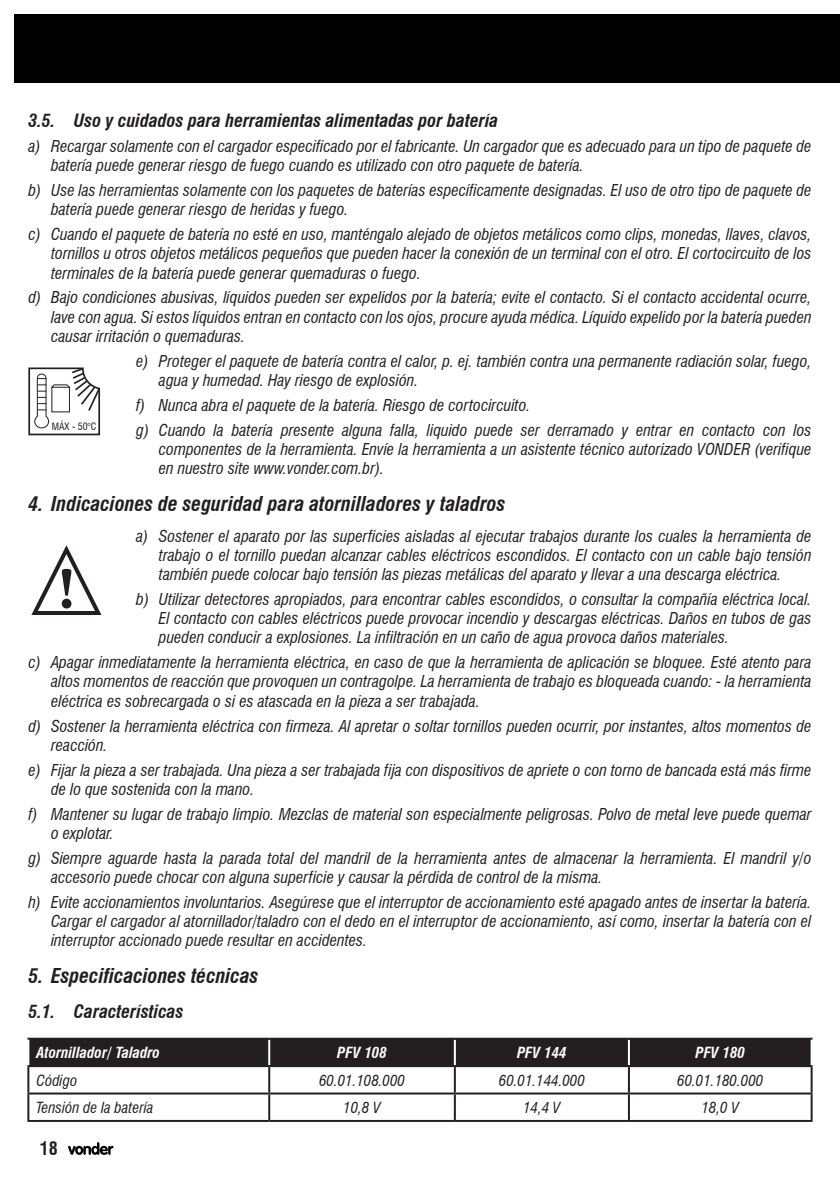
<style>
.page{position:relative;width:840px;height:1191px;background:#fff}
.page>*{position:absolute;margin:0;border:0;box-sizing:border-box;transform-origin:0 0}
.t1{font:italic 700 condensed 20px "Swiss 721 BT";color:#231f20}
.t2{font:italic 700 condensed 18px "Swiss 721 BT";color:#231f20}
.t3{font:700 condensed 18px "Swiss 721 BT";color:#231f20}
.t4{font:italic condensed 16px/19.2px "Swiss 721 BT";color:#231f20}
.t5{font:italic condensed 15px "Swiss 721 BT";color:#231f20}
.t6{font:italic 700 condensed 15px "Swiss 721 BT";color:#fff}
.t7{font:condensed 9.8px "Swiss 721 BT";color:#231f20}
</style>
<div class="page">
<div style="left:14px;top:14px;width:825px;height:69px;background:#000"></div>
<svg style="left:68px;top:1142px;width:45px;height:12px"></svg>
<div style="left:29px;top:1039px;width:781px;height:26px;background:#231f20"></div>
<hr style="left:268px;top:1039px;width:2px;height:26px;background:#fff">
<hr style="left:453px;top:1039px;width:2px;height:26px;background:#fff">
<hr style="left:627px;top:1039px;width:2px;height:26px;background:#fff">
<hr style="left:268px;top:1067px;width:2px;height:25px;background:#231f20">
<hr style="left:453px;top:1067px;width:2px;height:25px;background:#231f20">
<hr style="left:627px;top:1067px;width:2px;height:25px;background:#231f20">
<hr style="left:27px;top:1092px;width:242px;height:2px;background:#231f20">
<hr style="left:269px;top:1092px;width:185px;height:2px;background:#231f20">
<hr style="left:268px;top:1094px;width:2px;height:26px;background:#231f20">
<hr style="left:454px;top:1092px;width:174px;height:2px;background:#231f20">
<hr style="left:453px;top:1094px;width:2px;height:26px;background:#231f20">
<hr style="left:628px;top:1092px;width:184px;height:2px;background:#231f20">
<hr style="left:627px;top:1094px;width:2px;height:26px;background:#231f20">
<hr style="left:27px;top:1120px;width:242px;height:2px;background:#231f20">
<hr style="left:269px;top:1120px;width:185px;height:2px;background:#231f20">
<hr style="left:454px;top:1120px;width:174px;height:2px;background:#231f20">
<hr style="left:628px;top:1120px;width:184px;height:2px;background:#231f20">
<hr style="left:27px;top:1067px;width:2px;height:25px;background:#231f20">
<hr style="left:810px;top:1067px;width:2px;height:25px;background:#231f20">
<hr style="left:27px;top:1094px;width:2px;height:26px;background:#231f20">
<hr style="left:810px;top:1094px;width:2px;height:26px;background:#231f20">
<hr style="left:27px;top:1037px;width:242px;height:2px;background:#231f20">
<hr style="left:269px;top:1037px;width:185px;height:2px;background:#231f20">
<hr style="left:454px;top:1037px;width:174px;height:2px;background:#231f20">
<hr style="left:628px;top:1037px;width:184px;height:2px;background:#231f20">
<hr style="left:27px;top:1065px;width:242px;height:2px;background:#231f20">
<hr style="left:269px;top:1065px;width:185px;height:2px;background:#231f20">
<hr style="left:454px;top:1065px;width:174px;height:2px;background:#231f20">
<hr style="left:628px;top:1065px;width:184px;height:2px;background:#231f20">
<svg style="left:28px;top:367px;width:73px;height:69px"></svg>
<svg style="left:31px;top:545px;width:71px;height:70px"></svg>
<p class="t2" style="left:28px;top:110px;width:471px">3.5. Uso y cuidados para herramientas alimentadas por batería</p>
<p class="t4" style="left:51px;top:137px;width:761px;text-indent:-23px">a) Recargar solamente con el cargador especificado por el fabricante. Un cargador que es adecuado para un tipo de paquete de batería puede generar riesgo de fuego cuando es utilizado con otro paquete de batería.</p>
<p class="t4" style="left:51px;top:181px;width:761px;text-indent:-23px">b) Use las herramientas solamente con los paquetes de baterías específicamente designadas. El uso de otro tipo de paquete de batería puede generar riesgo de heridas y fuego.</p>
<p class="t4" style="left:51px;top:225px;width:761px;text-align:justify;text-indent:-23px">c) Cuando el paquete de batería no esté en uso, manténgalo alejado de objetos metálicos como clips, monedas, llaves, clavos, tornillos u otros objetos metálicos pequeños que pueden hacer la conexión de un terminal con el otro. El cortocircuito de los terminales de la batería puede generar quemaduras o fuego.</p>
<p class="t4" style="left:51px;top:288px;width:761px;text-align:justify;text-indent:-23px">d) Bajo condiciones abusivas, líquidos pueden ser expelidos por la batería; evite el contacto. Si el contacto accidental ocurre, lave con agua. Si estos líquidos entran en contacto con los ojos, procure ayuda médica. Líquido expelido por la batería pueden causar irritación o quemaduras.</p>
<p class="t4" style="left:159px;top:351px;width:653px;text-indent:-23px">e) Proteger el paquete de batería contra el calor, p. ej. también contra una permanente radiación solar, fuego, agua y humedad. Hay riesgo de explosión.</p>
<p class="t4" style="left:136px;top:392px;width:676px;line-height:24.8px">f) Nunca abra el paquete de la batería. Riesgo de cortocircuito.<br>g) Cuando la batería presente alguna falla, liquido puede ser derramado y entrar en contacto con los</p>
<p class="t4" style="left:159px;top:439px;width:653px">componentes de la herramienta. Envíe la herramienta a un asistente técnico autorizado VONDER (verifique en nuestro site www.vonder.com.br).</p>
<p class="t1" style="left:28px;top:492px;width:478px">4. Indicaciones de seguridad para atornilladores y taladros</p>
<p class="t4" style="left:159px;top:526px;width:653px;text-align:justify;text-indent:-23px">a) Sostener el aparato por las superficies aisladas al ejecutar trabajos durante los cuales la herramienta de trabajo o el tornillo puedan alcanzar cables eléctricos escondidos. El contacto con un cable bajo tensión también puede colocar bajo tensión las piezas metálicas del aparato y llevar a una descarga eléctrica.</p>
<p class="t4" style="left:159px;top:589px;width:653px;text-align:justify;text-indent:-23px">b) Utilizar detectores apropiados, para encontrar cables escondidos, o consultar la compañía eléctrica local.<br>El contacto con cables eléctricos puede provocar incendio y descargas eléctricas. Daños en tubos de gas pueden conducir a explosiones. La infiltración en un caño de agua provoca daños materiales.</p>
<p class="t4" style="left:51px;top:653px;width:761px;text-align:justify;text-indent:-23px">c) Apagar inmediatamente la herramienta eléctrica, en caso de que la herramienta de aplicación se bloquee. Esté atento para altos momentos de reacción que provoquen un contragolpe. La herramienta de trabajo es bloqueada cuando: - la herramienta eléctrica es sobrecargada o si es atascada en la pieza a ser trabajada.</p>
<p class="t4" style="left:51px;top:716px;width:761px;text-indent:-23px">d) Sostener la herramienta eléctrica con firmeza. Al apretar o soltar tornillos pueden ocurrir, por instantes, altos momentos de reacción.</p>
<p class="t4" style="left:51px;top:760px;width:761px;text-indent:-23px">e) Fijar la pieza a ser trabajada. Una pieza a ser trabajada fija con dispositivos de apriete o con torno de bancada está más firme de lo que sostenida con la mano.</p>
<p class="t4" style="left:51px;top:804px;width:761px;text-indent:-23px">f) Mantener su lugar de trabajo limpio. Mezclas de material son especialmente peligrosas. Polvo de metal leve puede quemar o explotar.</p>
<p class="t4" style="left:51px;top:848px;width:761px;text-indent:-23px">g) Siempre aguarde hasta la parada total del mandril de la herramienta antes de almacenar la herramienta. El mandril y/o accesorio puede chocar con alguna superficie y causar la pérdida de control de la misma.</p>
<p class="t4" style="left:51px;top:892px;width:761px;text-align:justify;text-indent:-23px">h) Evite accionamientos involuntarios. Asegúrese que el interruptor de accionamiento esté apagado antes de insertar la batería.<br>Cargar el cargador al atornillador/taladro con el dedo en el interruptor de accionamiento, así como, insertar la batería con el interruptor accionado puede resultar en accidentes.</p>
<p class="t1" style="left:28px;top:964px;width:231px">5. Especificaciones técnicas</p>
<p class="t2" style="left:28px;top:1001px;width:157px">5.1. Características</p>
<p class="t6" style="left:36px;top:1043px;width:125px">Atornillador/ Taladro</p>
<p class="t6" style="left:337px;top:1043px;width:51px">PFV 108</p>
<p class="t6" style="left:516px;top:1043px;width:51px">PFV 144</p>
<p class="t6" style="left:695px;top:1043px;width:51px">PFV 180</p>
<p class="t5" style="left:36px;top:1071px;width:42px">Código</p>
<p class="t5" style="left:319px;top:1071px;width:87px">60.01.108.000</p>
<p class="t5" style="left:498px;top:1071px;width:87px">60.01.144.000</p>
<p class="t5" style="left:677px;top:1071px;width:87px">60.01.180.000</p>
<p class="t5" style="left:36px;top:1098px;width:119px">Tensión de la batería</p>
<p class="t5" style="left:343px;top:1098px;width:39px">10,8 V</p>
<p class="t5" style="left:522px;top:1098px;width:39px">14,4 V</p>
<p class="t5" style="left:701px;top:1098px;width:39px">18,0 V</p>
<p class="t7" style="left:52px;top:420px;width:46px">MÁX - 50°C</p>
<p class="t3" style="left:40px;top:1138px;width:19px">18</p>
</div>
